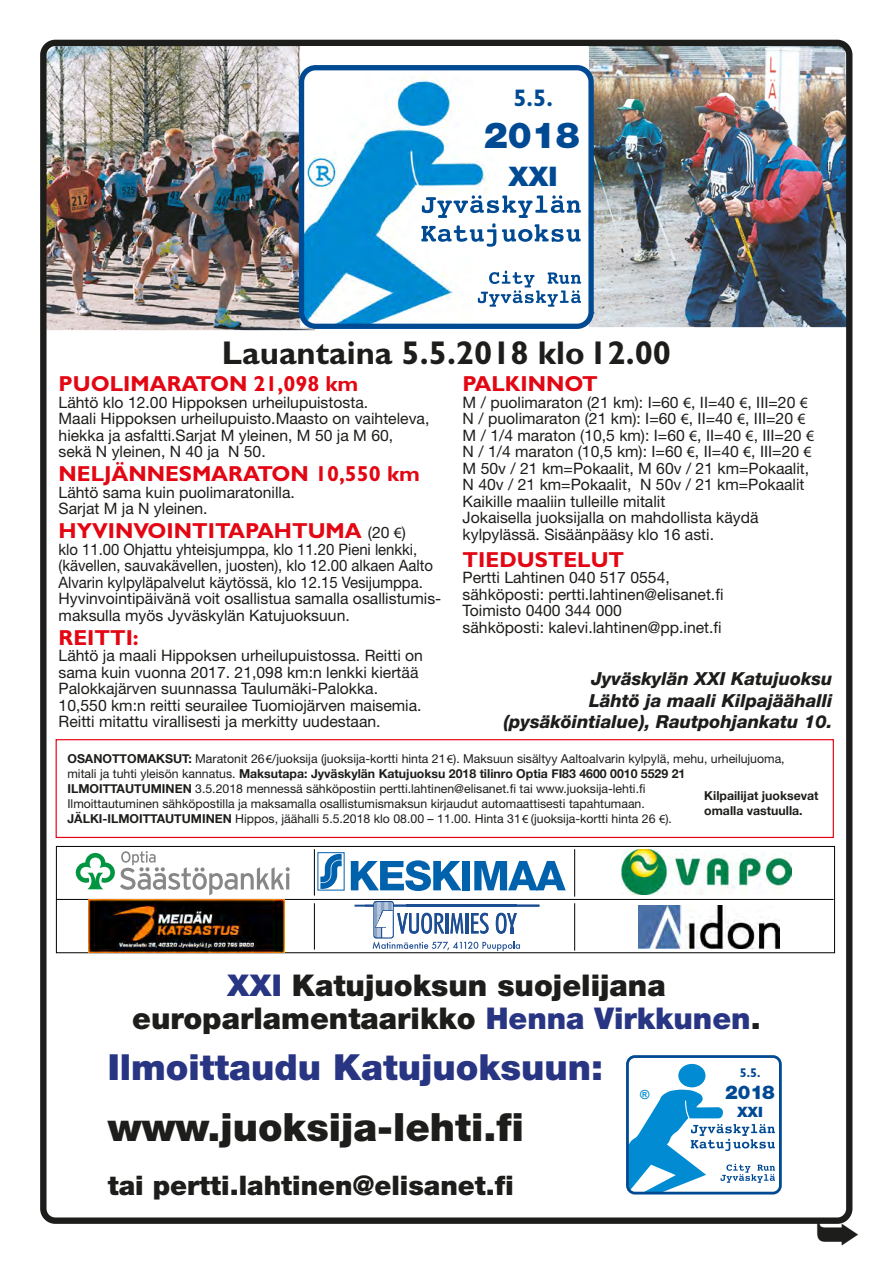
<style>
.page{position:relative;width:893px;height:1263px;background:#fff}
.page>*{position:absolute;margin:0;border:0;box-sizing:border-box;transform-origin:0 0}
.t1{font:900 39px "Helvetica Neue LT Std";color:#1d1d1b}
.t2{font:900 36px "Helvetica Neue LT Std";color:#283583}
.t3{font:900 36px "Helvetica Neue LT Std";color:#004a93}
.t4{font:700 33px "Gill Sans Std";color:#1d1d1b}
.t5{font:900 30px/33px "Helvetica Neue LT Std";color:#1d1d1b;text-align:center}
.t6{font:900 27px "Helvetica Neue LT Std";color:#1d1d1b}
.t7{font:900 27px "Helvetica Neue LT Std";color:#004a93}
.t8{font:700 24px "Gill Sans Std";color:#004a93}
.t9{font:700 21.75px "Gill Sans Std";color:#e30613}
.t10{font:900 19.05px "Helvetica Neue";color:#004a93}
.t11{font:italic 800 18px/21.6px "Helvetica Neue LT Std";color:#1d1d1b;text-align:right}
.t12{font:15.75px/16.5px "Helvetica Neue";color:#1d1d1b}
.t13{font:15.75px/16.5px "Helvetica Neue";color:#1d1d1b;scale:.95 1}
.t14{font:900 14.25px "Helvetica Neue";color:#004a93}
.t15{font:700 12.6px "Gill Sans Std";color:#004a93}
.t16{font:700 12.6px "Gill Sans Std";color:#008bd2}
.t17{font:12.3px/15px "Helvetica Neue";color:#1d1d1b}
.t18{font:700 12.3px/15px "Helvetica Neue";color:#1d1d1b}
.t19{font:12px/13.8px "Helvetica Neue";color:#1d1d1b;text-align:right}
.s1{font-family:"Helvetica Neue";font-weight:400;font-size:15.75px;color:#1d1d1b}
.s2{font-family:"Myriad Pro";font-weight:400;font-size:15.75px;color:#1d1d1b}
.s3{font-family:"Myriad Pro"}
.s4{font-weight:700}
.s5{color:#283583}
</style>
<div class="page">
<img style="left:589px;top:47px;width:256px;height:280px">
<img style="left:47px;top:47px;width:268px;height:283px">
<div style="left:40px;top:40px;width:812px;height:1184px;border:6px solid #1d1d1b;border-radius:12px"></div>
<div style="left:301px;top:47px;width:286px;height:280px;background:#fff"></div>
<img style="left:305px;top:68px;width:286px;height:258px">
<div style="left:299px;top:65px;width:295px;height:264px;border:5px solid #004a93;border-radius:14px"></div>
<div style="left:56px;top:739px;width:778px;height:99px;border:1px solid #e30613"></div>
<svg style="left:56px;top:846px;width:779px;height:107px"></svg>
<svg style="left:421px;top:195px;width:160px;height:52px"></svg>
<svg style="left:478px;top:271px;width:103px;height:36px"></svg>
<svg style="left:320px;top:854px;width:22px;height:34px"></svg>
<svg style="left:351px;top:860px;width:110px;height:31px"></svg>
<div style="left:463px;top:861px;width:7px;height:29px;background:#0061ad"></div>
<svg style="left:474px;top:861px;width:92px;height:29px"></svg>
<svg style="left:76px;top:851px;width:214px;height:44px"></svg>
<hr style="left:286px;top:873px;width:3px;height:16px;background:#878787">
<img style="left:638px;top:906px;width:141px;height:42px">
<svg style="left:557px;top:914px;width:1px;height:13px"></svg>
<svg style="left:354px;top:901px;width:185px;height:50px"></svg>
<img style="left:88px;top:899px;width:196px;height:54px">
<div style="left:678px;top:1064px;width:27px;height:23px;background:#008bd2;border-radius:50%"></div>
<div style="left:626px;top:1055px;width:156px;height:139px;border:3px solid #004a93;border-radius:8px"></div>
<svg style="left:628px;top:1089px;width:147px;height:104px"></svg>
<svg style="left:817px;top:1220px;width:31px;height:4px"></svg>
<p class="t8" style="left:513px;top:84px;width:41px">5.5.</p>
<p class="t3" style="left:484px;top:114px;width:98px">2018</p>
<p class="t7" style="left:508px;top:160px;width:51px">XXI</p>
<p class="t4" style="left:222px;top:333px;width:451px">Lauantaina 5.5.2018 klo 12.00</p>
<p class="t9" style="left:59px;top:371px;width:301px">PUOLIMARATON 21,098 km</p>
<p class="t12" style="left:59px;top:394px;width:372px">Lähtö klo 12.00 Hippoksen urheilupuistosta.<br>Maali Hippoksen urheilupuisto.Maasto on vaihteleva, hiekka ja asfaltti.Sarjat M yleinen, M 50 ja M 60, sekä N yleinen, N 40 ja N 50.</p>
<p class="t9" style="left:59px;top:461px;width:363px">NELJÄNNESMARATON 10,550 km</p>
<p class="t12" style="left:59px;top:484px;width:238px">Lähtö sama kuin puolimaratonilla.<br>Sarjat M ja N yleinen.</p>
<p class="t9" style="left:59px;top:518px;width:349px">HYVINVOINTITAPAHTUMA <span class="s1">(20</span> <span class="s2">€</span><span class="s1">)</span></p>
<p class="t13" style="left:59px;top:541px;width:404px">klo 11.00 Ohjattu yhteisjumppa, klo 11.20 Pieni lenkki, (kävellen, sauvakävellen, juosten), klo 12.00 alkaen Aalto Alvarin kylpyläpalvelut käytössä, klo 12.15 Vesijumppa.<br>Hyvinvointipäivänä voit osallistua samalla osallistumis&shy;maksulla myös Jyväskylän Katujuoksuun.</p>
<p class="t9" style="left:59px;top:625px;width:82px">REITTI:</p>
<p class="t12" style="left:59px;top:647px;width:366px">Lähtö ja maali Hippoksen urheilupuistossa. Reitti on sama kuin vuonna 2017. 21,098 km:n lenkki kiertää Palokkajärven suunnassa Taulumäki-Palokka.<br>10,550 km:n reitti seurailee Tuomiojärven maisemia.<br>Reitti mitattu virallisesti ja merkitty uudestaan.</p>
<p class="t9" style="left:463px;top:371px;width:137px">PALKINNOT</p>
<p class="t12" style="left:463px;top:394px;width:353px">M / puolimaraton (21 km): I=60 <span class="s3">€</span>, II=40 <span class="s3">€</span>, III=20 <span class="s3">€ </span>N / puolimaraton (21 km): I=60 <span class="s3">€</span>, II=40 <span class="s3">€</span>, III=20 <span class="s3">€ </span>M / 1/4 maraton (10,5 km): I=60 <span class="s3">€</span>, II=40 <span class="s3">€</span>, III=20 <span class="s3">€ </span>N / 1/4 maraton (10,5 km): I=60 <span class="s3">€</span>, II=40 <span class="s3">€</span>, III=20 <span class="s3">€ </span>M 50v / 21 km=Pokaalit, M 60v / 21 km=Pokaalit, N 40v / 21 km=Pokaalit, N 50v / 21 km=Pokaalit Kaikille maaliin tulleille mitalit<br>Jokaisella juoksijalla on mahdollista käydä kylpylässä. Sisäänpääsy klo 16 asti.</p>
<p class="t9" style="left:463px;top:547px;width:163px">TIEDUSTELUT</p>
<p class="t12" style="left:463px;top:569px;width:262px">Pertti Lahtinen 040 517 0554, sähköposti: pertti.lahtinen@elisanet.fi Toimisto 0400 344 000<br>sähköposti: kalevi.lahtinen@pp.inet.fi</p>
<p class="t11" style="left:503px;top:668px;width:331px">Jyväskylän XXI Katujuoksu<br>Lähtö ja maali Kilpajäähalli (pysäköintialue), Rautpohjankatu 10.</p>
<p class="t17" style="left:67px;top:751px;width:719px"><span class="s4">OSANOTTOMAKSUT:</span> Maratonit 26 <span class="s3">€</span>/juoksija (juoksija-kortti hinta 21 <span class="s3">€</span>). Maksuun sisältyy Aaltoalvarin kylpylä, mehu, urheilujuoma, mitali ja tuhti yleisön kannatus. <span class="s4">Maksutapa: Jyväskylän Katujuoksu 2018 tilinro Optia FI83 4600 0010 5529 21<br>ILMOITTAUTUMINEN</span> 3.5.2018 mennessä sähköpostiin pertti.lahtinen@elisanet.fi tai www.juoksija-lehti.fi<br>Ilmoittautuminen sähköpostilla ja maksamalla osallistumismaksun kirjaudut automaattisesti tapahtumaan.<br><span class="s4">JÄLKI-ILMOITTAUTUMINEN</span> Hippos, jäähalli 5.5.2018 klo 08.00 – 11.00. Hinta 31 <span class="s3">€</span> (juoksija-kortti hinta 26 <span class="s3">€</span>).</p>
<p class="t18" style="left:704px;top:788px;width:116px">Kilpailijat juoksevat omalla vastuulla.</p>
<p class="t5" style="left:132px;top:968px;width:630px"><span class="s5">XXI</span> Katujuoksun suojelijana europarlamentaarikko <span class="s5">Henna Virkkunen</span>.</p>
<p class="t15" style="left:740px;top:1065px;width:22px">5.5.</p>
<p class="t16" style="left:640px;top:1087px;width:11px">®</p>
<p class="t10" style="left:725px;top:1081px;width:51px">2018</p>
<p class="t14" style="left:737px;top:1103px;width:27px">XXI</p>
<p class="t19" style="left:452px;top:991px;width:197px">Rautpohjankatu 10, Synergia-areena pysäköintialue</p>
<p class="t2" style="left:108px;top:1046px;width:497px">Ilmoittaudu Katujuoksuun:</p>
<p class="t1" style="left:108px;top:1103px;width:418px">www.juoksija-lehti.fi</p>
<p class="t6" style="left:108px;top:1169px;width:408px">tai pertti.lahtinen@elisanet.fi</p>
</div>
